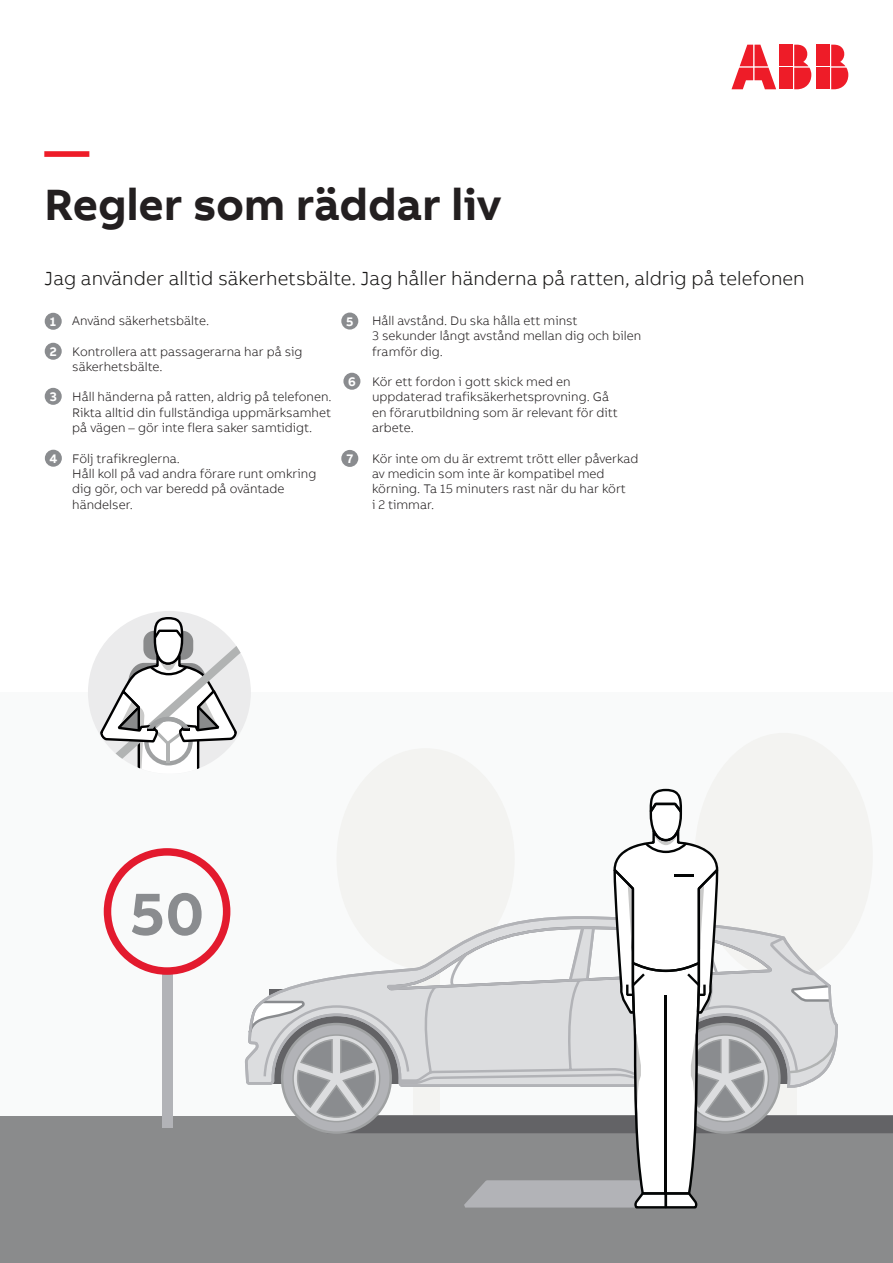
<style>
.page{position:relative;width:893px;height:1263px;background:#fff}
.page>*{position:absolute;margin:0;border:0;box-sizing:border-box;transform-origin:0 0}
.t1{font:700 61.05px "AB Bvoice";color:#8a8c8f}
.Headline_M_30pt_36pt{font:700 45px "AB Bvoice";color:#231f20}
.Headline_M_30pt_36pt-2{font:700 45px "AB Bvoice";color:#ee1c28}
.t2{font:300 19.5px "AB Bvoice";color:#181716}
.Default{font:300 12.75px/15.3px "AB Bvoice";color:#231f20}
.copy_8_5{font:300 12.75px "AB Bvoice";color:#231f20}
.copy_8_5-2{font:700 12.75px "AB Bvoice";color:#fff}
</style>
<div class="page">
<div style="left:817px;top:45px;width:13px;height:21px;background:#ee1c28"></div>
<div style="left:817px;top:68px;width:13px;height:21px;background:#ee1c28"></div>
<svg style="left:831px;top:45px;width:17px;height:44px"></svg>
<svg style="left:731px;top:45px;width:45px;height:44px"></svg>
<div style="left:780px;top:45px;width:13px;height:21px;background:#ee1c28"></div>
<div style="left:780px;top:68px;width:13px;height:21px;background:#ee1c28"></div>
<svg style="left:794px;top:45px;width:17px;height:44px"></svg>
<div style="left:0;top:692px;width:893px;height:459px;background:#f9fafa"></div>
<div style="left:0;top:1117px;width:893px;height:146px;background:#8a8b8c"></div>
<div style="left:162px;top:967px;width:11px;height:160px;background:#b2b3b7"></div>
<div style="left:337px;top:748px;width:178px;height:222px;background:#f3f3f1;border-radius:50%"></div>
<div style="left:695px;top:733px;width:178px;height:247px;background:#f3f3f1;border-radius:50%"></div>
<svg style="left:104px;top:848px;width:126px;height:127px"></svg>
<div style="left:45px;top:313px;width:17px;height:17px;background:#8a8c8f;border-radius:50%"></div>
<div style="left:45px;top:343px;width:17px;height:17px;background:#8a8c8f;border-radius:50%"></div>
<div style="left:45px;top:388px;width:17px;height:17px;background:#8a8c8f;border-radius:50%"></div>
<div style="left:45px;top:450px;width:17px;height:17px;background:#8a8c8f;border-radius:50%"></div>
<div style="left:341px;top:313px;width:17px;height:17px;background:#8a8c8f;border-radius:50%"></div>
<div style="left:341px;top:450px;width:17px;height:17px;background:#8a8c8f;border-radius:50%"></div>
<div style="left:343px;top:373px;width:17px;height:17px;background:#8a8c8f;border-radius:50%"></div>
<div style="left:88px;top:611px;width:163px;height:163px;background:#ebebec;border-radius:50%"></div>
<svg style="left:100px;top:617px;width:141px;height:157px"></svg>
<svg style="left:247px;top:789px;width:646px;height:419px"></svg>
<p class="Headline_M_30pt_36pt-2" style="left:45px;top:123px;width:46px">—</p>
<p class="Headline_M_30pt_36pt" style="left:45px;top:177px;width:458px">Regler som räddar liv</p>
<p class="t2" style="left:45px;top:267px;width:762px">Jag använder alltid säkerhetsbälte. Jag håller händerna på ratten, aldrig på telefonen</p>
<p class="copy_8_5-2" style="left:50px;top:313px;width:8px">1</p>
<p class="copy_8_5-2" style="left:50px;top:343px;width:9px">2</p>
<p class="copy_8_5-2" style="left:50px;top:388px;width:8px">3</p>
<p class="copy_8_5-2" style="left:49px;top:450px;width:9px">4</p>
<p class="copy_8_5" style="left:72px;top:313px;width:138px">Använd säkerhetsbälte.</p>
<p class="Default" style="left:72px;top:344px;width:232px">Kontrollera att passagerarna har på sig säkerhetsbälte.</p>
<p class="Default" style="left:72px;top:389px;width:261px;text-align:justify">Håll händerna på ratten, aldrig på telefonen.<br>Rikta alltid din fullständiga uppmärksamhet på vägen – gör inte flera saker samtidigt.</p>
<p class="Default" style="left:72px;top:451px;width:109px">Följ trafikreglerna.</p>
<p class="Default" style="left:72px;top:466px;width:246px">Håll koll på vad andra förare runt omkring dig gör, och var beredd på oväntade händelser.</p>
<p class="copy_8_5-2" style="left:346px;top:313px;width:9px">5</p>
<p class="copy_8_5-2" style="left:348px;top:373px;width:9px">6</p>
<p class="copy_8_5-2" style="left:346px;top:451px;width:8px">7</p>
<p class="Default" style="left:372px;top:313px;width:271px">Håll avstånd. Du ska hålla ett minst<br>3 sekunder långt avstånd mellan dig och bilen framför dig.</p>
<p class="Default" style="left:372px;top:374px;width:247px">Kör ett fordon i gott skick med en uppdaterad trafiksäkerhetsprovning. Gå en förarutbildning som är relevant för ditt arbete.</p>
<p class="Default" style="left:372px;top:451px;width:268px">Kör inte om du är extremt trött eller påverkad av medicin som inte är kompatibel med körning. Ta 15 minuters rast när du har kört<br>2i timmar.</p>
<h1 class="t1" style="left:130px;top:875px;width:76px">50</h1>
</div>
